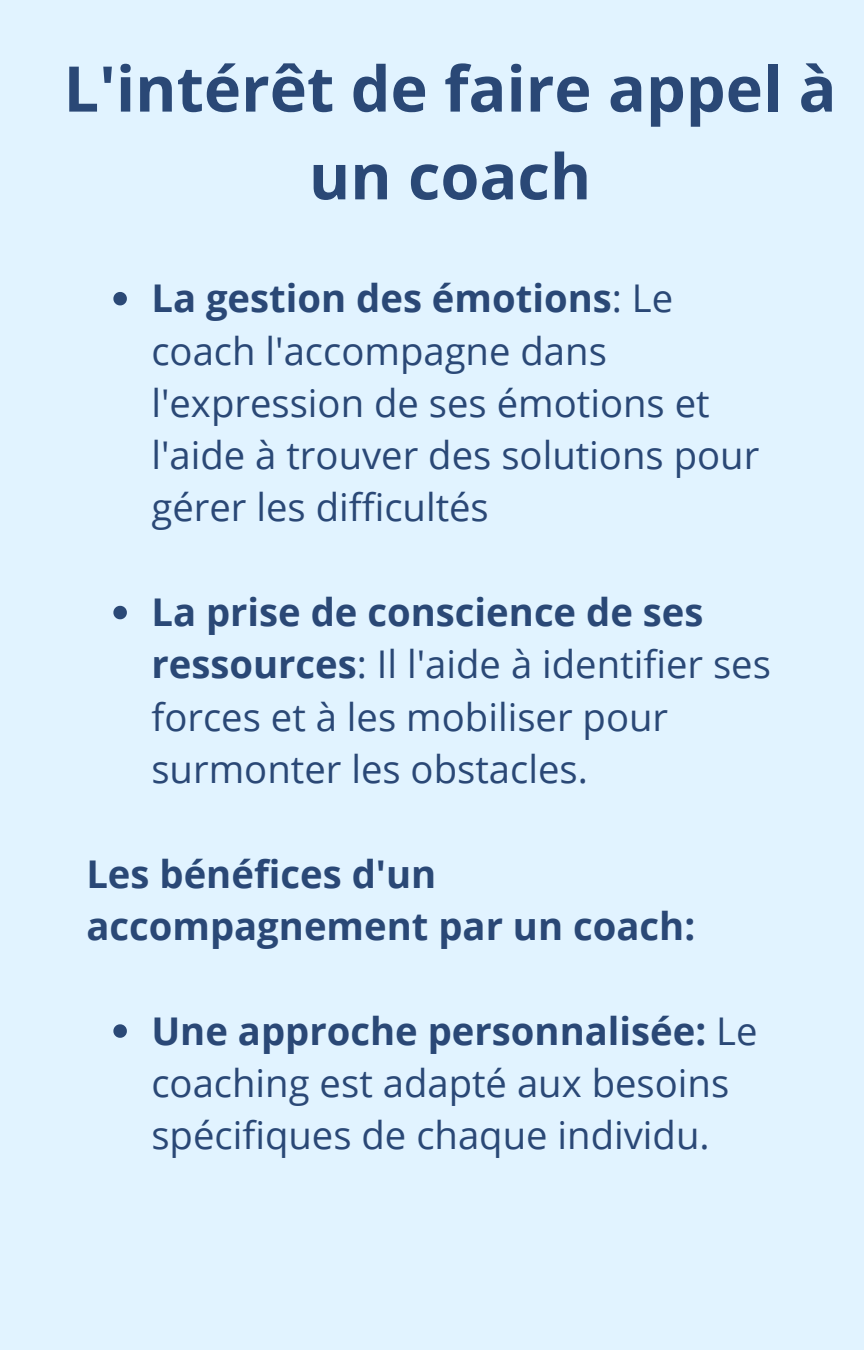
<style>
.page{position:relative;width:864px;height:1350px;background:#e1f3ff}
.page>*{position:absolute;margin:0;border:0;box-sizing:border-box;transform-origin:0 0}
.t1{font:700 63px/87.8px "Open Sans";color:#2a4876;text-align:center}
.t2{font:38.25px/52.2px "Open Sans";color:#2a4876}
.t3{font:700 38.25px/52.2px "Open Sans";color:#2a4876}
.s1{font-weight:700}
</style>
<div class="page">
<svg style="left:113px;top:292px;width:14px;height:13px"></svg>
<svg style="left:113px;top:606px;width:14px;height:13px"></svg>
<svg style="left:113px;top:1024px;width:14px;height:14px"></svg>
<h1 class="t1" style="left:64px;top:43px;width:774px">L'intérêt de faire appel à un coach</h1>
<p class="t2" style="left:151px;top:271px;width:609px"><span class="s1">La gestion des émotions</span>: Le coach l'accompagne dans l'expression de ses émotions et l'aide à trouver des solutions pour gérer les difficultés</p>
<p class="t2" style="left:151px;top:585px;width:621px"><span class="s1">La prise de conscience de ses ressources</span>: Il l'aide à identifier ses forces et à les mobiliser pour surmonter les obstacles.</p>
<h2 class="t3" style="left:86px;top:847px;width:610px">Les bénéfices d'un accompagnement par un coach:</h2>
<p class="t2" style="left:151px;top:1004px;width:608px"><span class="s1">Une approche personnalisée:</span> Le coaching est adapté aux besoins spécifiques de chaque individu.</p>
</div>
